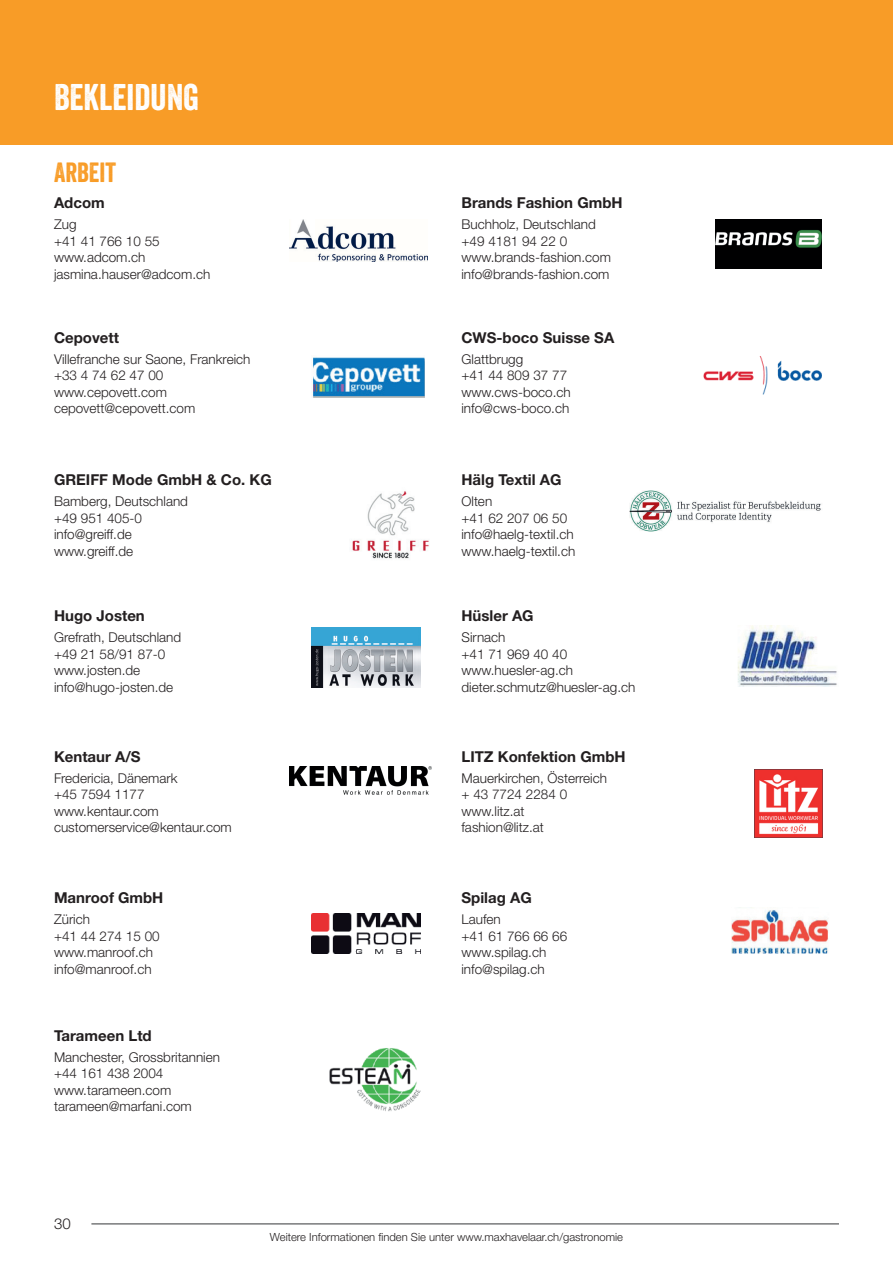
<style>
.page{position:relative;width:893px;height:1263px;background:#fff}
.page>*{position:absolute;margin:0;border:0;box-sizing:border-box;transform-origin:0 0}
.t1{font:36px "Veneer";color:#fff}
.t2{font:27px "Veneer";color:#f89c27}
.t3{font:700 15px "Helvetica Neue LT Std";color:#231f20}
.t4{font:300 15px "Helvetica Neue LT Std";color:#231f20}
.t5{font:300 13.5px/16.5px "Helvetica Neue LT Std";color:#231f20}
.t6{font:300 11.25px "Helvetica Neue LT Std";color:#231f20}
</style>
<div class="page">
<hr style="left:91px;top:1223px;width:748px;height:1px;background:#57585a">
<div style="left:0;top:0;width:893px;height:145px;background:#f89c27"></div>
<img style="left:313px;top:357px;width:112px;height:40px">
<img style="left:329px;top:1048px;width:91px;height:64px">
<img style="left:738px;top:626px;width:99px;height:60px">
<img style="left:352px;top:491px;width:77px;height:68px">
<img style="left:731px;top:910px;width:97px;height:44px">
<img style="left:703px;top:356px;width:119px;height:39px">
<img style="left:716px;top:220px;width:106px;height:48px">
<img style="left:755px;top:769px;width:68px;height:68px">
<img style="left:290px;top:766px;width:142px;height:29px">
<img style="left:312px;top:627px;width:109px;height:60px">
<img style="left:312px;top:914px;width:108px;height:39px">
<img style="left:290px;top:220px;width:137px;height:42px">
<img style="left:629px;top:490px;width:192px;height:42px">
<h1 class="t1" style="left:54px;top:76px;width:147px">BEKLEIDUNG</h1>
<h2 class="t2" style="left:54px;top:155px;width:63px">ARBEIT</h2>
<p class="t3" style="left:54px;top:194px;width:52px">Adcom</p>
<p class="t5" style="left:54px;top:216px;width:158px">Zug<br>+41 41 766 10 55 www.adcom.ch jasmina.hauser@adcom.ch</p>
<p class="t3" style="left:54px;top:328px;width:67px">Cepovett</p>
<p class="t5" style="left:54px;top:350px;width:198px">Villefranche sur Saone, Frankreich +33 4 74 62 47 00 www.cepovett.com cepovett@cepovett.com</p>
<p class="t3" style="left:54px;top:470px;width:219px">GREIFF Mode GmbH &amp; Co. KG</p>
<p class="t5" style="left:54px;top:493px;width:136px">Bamberg, Deutschland +49 951 405-0 info@greiff.de www.greiff.de</p>
<p class="t3" style="left:54px;top:607px;width:92px">Hugo Josten</p>
<p class="t5" style="left:54px;top:629px;width:129px">Grefrath, Deutschland +49 21 58/91 87-0 www.josten.de info@hugo-josten.de</p>
<p class="t3" style="left:54px;top:747px;width:88px">Kentaur A/S</p>
<p class="t5" style="left:54px;top:769px;width:179px">Fredericia, Dänemark<br>+45 7594 1177 www.kentaur.com customerservice@kentaur.com</p>
<p class="t3" style="left:54px;top:888px;width:111px">Manroof GmbH</p>
<p class="t5" style="left:54px;top:911px;width:107px">Zürich<br>+41 44 274 15 00 www.manroof.ch info@manroof.ch</p>
<p class="t3" style="left:54px;top:1026px;width:99px">Tarameen Ltd</p>
<p class="t5" style="left:54px;top:1048px;width:168px">Manchester, Grossbritannien +44 161 438 2004 www.tarameen.com tarameen@marfani.com</p>
<p class="t4" style="left:54px;top:1215px;width:18px">30</p>
<p class="t3" style="left:461px;top:194px;width:163px">Brands Fashion GmbH</p>
<p class="t5" style="left:461px;top:216px;width:151px">Buchholz, Deutschland +49 4181 94 22 0 www.brands-fashion.com info@brands-fashion.com</p>
<p class="t3" style="left:461px;top:328px;width:154px">CWS-boco Suisse SA</p>
<p class="t5" style="left:461px;top:350px;width:111px">Glattbrugg<br>+41 44 809 37 77 www.cws-boco.ch info@cws-boco.ch</p>
<p class="t3" style="left:461px;top:470px;width:101px">Hälg Textil AG</p>
<p class="t5" style="left:461px;top:493px;width:115px">Olten<br>+41 62 207 06 50 info@haelg-textil.ch www.haelg-textil.ch</p>
<p class="t3" style="left:461px;top:607px;width:74px">Hüsler AG</p>
<p class="t5" style="left:461px;top:629px;width:175px">Sirnach<br>+41 71 969 40 40 www.huesler-ag.ch dieter.schmutz@huesler-ag.ch</p>
<p class="t3" style="left:461px;top:747px;width:166px">LITZ Konfektion GmbH</p>
<p class="t5" style="left:461px;top:769px;width:147px">Mauerkirchen, Österreich + 43 7724 2284 0 www.litz.at fashion@litz.at</p>
<p class="t3" style="left:461px;top:888px;width:72px">Spilag AG</p>
<p class="t5" style="left:461px;top:911px;width:107px">Laufen<br>+41 61 766 66 66 www.spilag.ch info@spilag.ch</p>
<p class="t6" style="left:270px;top:1230px;width:355px">Weitere Informationen finden Sie unter www.maxhavelaar.ch/gastronomie</p>
</div>
